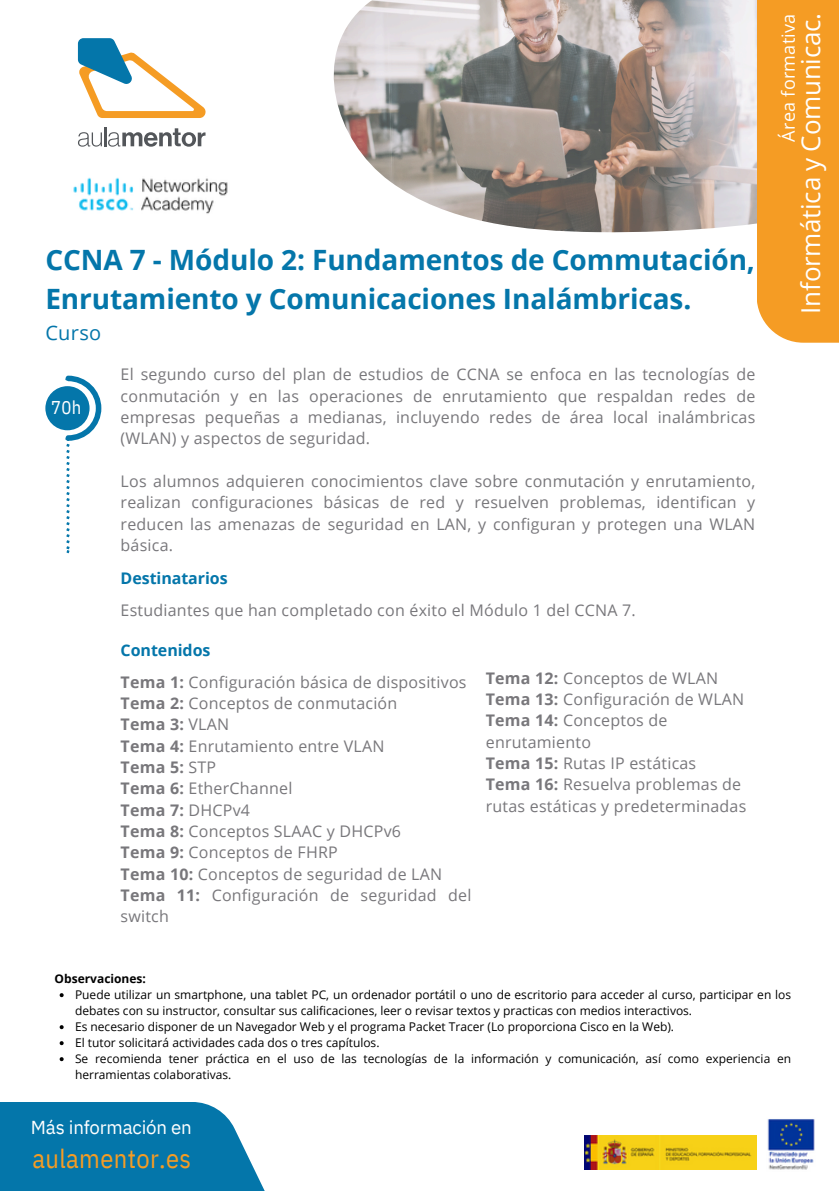
<style>
.page{position:relative;width:839px;height:1191px;background:#fff}
.page>*{position:absolute;margin:0;border:0;box-sizing:border-box;transform-origin:0 0}
.t1{font:700 28px/39px "Open Sans";letter-spacing:-.005em;color:#0476aa}
.t2{font:26.4px "IBM Plex Sans Cond";letter-spacing:.015em;color:#f59c24}
.t3{font:26px "Open Sans";letter-spacing:-.01em;color:#fff}
.t4{font:20px "Open Sans";letter-spacing:.015em;color:#0476aa}
.t5{font:18.8px "IBM Plex Sans";letter-spacing:-.01em;color:#fff}
.t6{font:18.6px "IBM Plex Sans Cond";color:#fff}
.t7{font:18px "Open Sans";letter-spacing:.015em;color:#fff}
.t8{font:16px/21.4px "Open Sans";letter-spacing:.015em;color:#78777b;text-align:justify}
.t9{font:700 16px "Open Sans";letter-spacing:-.005em;color:#0476aa}
.t10{font:12px/16px "Open Sans";color:#000}
.t11{font:700 12px "Open Sans";color:#000}
.s1{font-weight:700}
</style>
<div class="page">
<svg style="left:0;top:1102px;width:265px;height:89px;background:#1881b0"></svg>
<svg style="left:78px;top:127px;width:127px;height:20px"></svg>
<svg style="left:78px;top:38px;width:127px;height:80px"></svg>
<img style="left:584px;top:1135px;width:172px;height:35px">
<img style="left:767px;top:1119px;width:48px;height:51px">
<div style="left:45px;top:386px;width:45px;height:44px;background:#0476aa;border-radius:50%"></div>
<svg style="left:65px;top:376px;width:36px;height:177px"></svg>
<svg style="left:60px;top:993px;width:4px;height:4px"></svg>
<svg style="left:60px;top:1025px;width:4px;height:4px"></svg>
<svg style="left:60px;top:1041px;width:4px;height:4px"></svg>
<svg style="left:60px;top:1057px;width:4px;height:4px"></svg>
<img style="left:73px;top:177px;width:155px;height:37px">
<img style="left:334px;top:0;width:422px;height:233px">
<div style="left:756px;top:0;width:82px;height:343px;background:#f59c24"></div>
<p class="t1" style="left:45px;top:239px;width:711px">CCNA 7 - Módulo 2: Fundamentos de Commutación,<br>Enrutamiento y Comunicaciones Inalámbricas.</p>
<p class="t4" style="left:45px;top:319px;width:57px">Curso</p>
<h2 class="t6" style="left:51px;top:395px;width:32px">70h</h2>
<h4 class="t8" style="left:121px;top:363px;width:636px">El segundo curso del plan de estudios de CCNA se enfoca en las tecnologías de conmutación y en las operaciones de enrutamiento que respaldan redes de empresas pequeñas a medianas, incluyendo redes de área local inalámbricas (WLAN) y aspectos de seguridad.</h4>
<h4 class="t8" style="left:121px;top:470px;width:636px">Los alumnos adquieren conocimientos clave sobre conmutación y enrutamiento, realizan configuraciones básicas de red y resuelven problemas, identifican y reducen las amenazas de seguridad en LAN, y configuran y protegen una WLAN básica.</h4>
<h4 class="t9" style="left:121px;top:567px;width:109px">Destinatarios</h4>
<h3 class="t8" style="left:121px;top:599px;width:516px">Estudiantes que han completado con éxito el Módulo 1 del CCNA 7.</h3>
<h3 class="t9" style="left:121px;top:639px;width:91px">Contenidos</h3>
<h4 class="t8" style="left:121px;top:671px;width:352px;text-align:left"><span class="s1">Tema 1:</span> Configuración básica de dispositivos<br><span class="s1">Tema 2:</span> Conceptos de conmutación<br><span class="s1">Tema 3:</span> VLAN<br><span class="s1">Tema 4:</span> Enrutamiento entre VLAN<br><span class="s1">Tema 5:</span> STP<br><span class="s1">Tema 6:</span> EtherChannel<br><span class="s1">Tema 7:</span> DHCPv4<br><span class="s1">Tema 8:</span> Conceptos SLAAC y DHCPv6<br><span class="s1">Tema 9:</span> Conceptos de FHRP<br><span class="s1">Tema 10:</span> Conceptos de seguridad de LAN<br><span class="s1">Tema 11:</span> Configuración de seguridad del switch</h4>
<h4 class="t8" style="left:486px;top:667px;width:262px;text-align:left"><span class="s1">Tema 12:</span> Conceptos de WLAN<br><span class="s1">Tema 13:</span> Configuración de WLAN<br><span class="s1">Tema 14:</span> Conceptos de enrutamiento<br><span class="s1">Tema 15:</span> Rutas IP estáticas<br><span class="s1">Tema 16:</span> Resuelva problemas de rutas estáticas y predeterminadas</h4>
<p class="t7" style="left:775px;top:142px;width:129px;rotate:-90deg">Área formativa</p>
<p class="t3" style="left:792px;top:314px;width:302px;rotate:-90deg">Informática y Comunicac.</p>
<h5 class="t11" style="left:55px;top:970px;width:93px">Observaciones:</h5>
<p class="t10" style="left:75px;top:987px;width:717px">Puede utilizar un smartphone, una tablet PC, un ordenador portátil o uno de escritorio para acceder al curso, participar en los debates con su instructor, consultar sus calificaciones, leer o revisar textos y practicas con medios interactivos.</p>
<p class="t10" style="left:75px;top:1019px;width:600px">Es necesario disponer de un Navegador Web y el programa Packet Tracer (Lo proporciona Cisco en la Web).</p>
<p class="t10" style="left:75px;top:1035px;width:306px">El tutor solicitará actividades cada dos o tres capítulos.</p>
<p class="t10" style="left:75px;top:1051px;width:717px">Se recomienda tener práctica en el uso de las tecnologías de la información y comunicación, así como experiencia en herramientas colaborativas.</p>
<h1 class="t5" style="left:31px;top:1114px;width:162px">Más información en</h1>
<h1 class="t2" style="left:32px;top:1141px;width:160px">aulamentor.es</h1>
</div>
